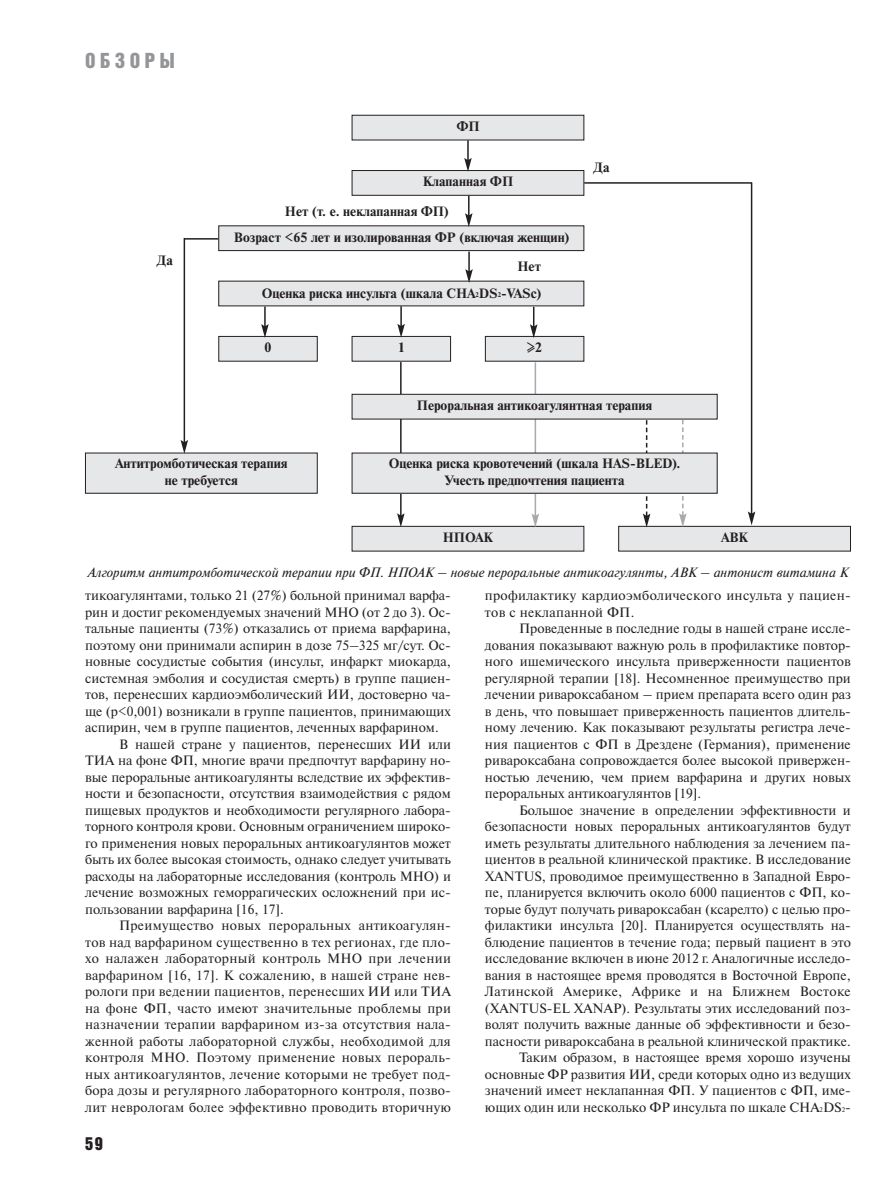
<style>
.page{position:relative;width:893px;height:1190px;background:#fff}
.page>*{position:absolute;margin:0;border:0;box-sizing:border-box;transform-origin:0 0}
.t1{font:21px "Bastion Kontrast";letter-spacing:.21em;color:#939598}
.t2{font:18px "Bastion Kontrast";color:#231f20}
.t3{font:13.5px/16.5px "Newton C";color:#231f20;text-align:justify}
.t4{font:13.5px/16.5px "Newton C";letter-spacing:.02em;color:#231f20}
.t5{font:700 13.5px/16.5px "Newton C";color:#231f20;text-align:center}
.t6{font:italic 13.5px "Newton C";color:#231f20}
.s1{font-size:6.75px}
</style>
<div class="page">
<div style="left:352px;top:115px;width:232px;height:25px;background:#e6e7e8"></div>
<div style="left:351px;top:115px;width:233px;height:25px;border:1px solid #231f20"></div>
<div style="left:352px;top:170px;width:232px;height:25px;background:#e6e7e8"></div>
<div style="left:351px;top:170px;width:233px;height:26px;border:1px solid #231f20"></div>
<div style="left:219px;top:226px;width:365px;height:24px;background:#e6e7e8"></div>
<div style="left:218px;top:225px;width:366px;height:26px;border:1px solid #231f20"></div>
<div style="left:219px;top:281px;width:365px;height:25px;background:#e6e7e8"></div>
<div style="left:219px;top:336px;width:98px;height:25px;background:#e6e7e8"></div>
<div style="left:218px;top:336px;width:99px;height:25px;border:1px solid #231f20"></div>
<div style="left:352px;top:336px;width:98px;height:25px;background:#e6e7e8"></div>
<div style="left:351px;top:336px;width:100px;height:25px;border:1px solid #231f20"></div>
<div style="left:485px;top:336px;width:99px;height:25px;background:#e6e7e8"></div>
<div style="left:485px;top:336px;width:99px;height:25px;border:1px solid #231f20"></div>
<div style="left:352px;top:526px;width:232px;height:25px;background:#e6e7e8"></div>
<div style="left:351px;top:526px;width:233px;height:25px;border:1px solid #231f20"></div>
<div style="left:618px;top:526px;width:232px;height:25px;background:#e6e7e8"></div>
<div style="left:618px;top:526px;width:232px;height:25px;border:1px solid #231f20"></div>
<div style="left:85px;top:453px;width:232px;height:40px;background:#e6e7e8"></div>
<svg style="left:464px;top:140px;width:7px;height:32px"></svg>
<hr style="left:584px;top:182px;width:167px;height:2px;background:#231f20">
<svg style="left:465px;top:196px;width:7px;height:31px"></svg>
<hr style="left:468px;top:252px;width:2px;height:20px;background:#231f20">
<svg style="left:465px;top:269px;width:8px;height:14px"></svg>
<hr style="left:400px;top:306px;width:2px;height:20px;background:#231f20">
<svg style="left:397px;top:324px;width:8px;height:14px"></svg>
<hr style="left:264px;top:306px;width:2px;height:21px;background:#231f20">
<svg style="left:261px;top:324px;width:8px;height:14px"></svg>
<svg style="left:530px;top:307px;width:7px;height:31px"></svg>
<hr style="left:400px;top:362px;width:1px;height:154px;background:#231f20">
<svg style="left:397px;top:513px;width:7px;height:14px"></svg>
<hr style="left:534px;top:362px;width:2px;height:154px;background:#a7a9ac">
<svg style="left:531px;top:513px;width:8px;height:14px"></svg>
<div style="left:352px;top:394px;width:365px;height:25px;background:#e6e7e8"></div>
<div style="left:351px;top:394px;width:366px;height:25px;border:1px solid #231f20"></div>
<hr style="left:750px;top:182px;width:2px;height:332px;background:#231f20">
<svg style="left:748px;top:511px;width:7px;height:14px"></svg>
<hr style="left:184px;top:238px;width:1px;height:204px;background:#231f20">
<svg style="left:181px;top:440px;width:7px;height:14px"></svg>
<hr style="left:184px;top:238px;width:34px;height:2px;background:#231f20">
<svg style="left:643px;top:420px;width:7px;height:107px"></svg>
<svg style="left:679px;top:420px;width:7px;height:107px"></svg>
<div style="left:352px;top:453px;width:365px;height:40px;background:#e6e7e8"></div>
<h1 class="t1" style="left:85px;top:53px;width:91px">ОБЗОРЫ</h1>
<p class="t5" style="left:157px;top:254px;width:18px">Да</p>
<p class="t5" style="left:456px;top:119px;width:25px">ФП</p>
<p class="t5" style="left:423px;top:175px;width:92px">Клапанная ФП</p>
<p class="t5" style="left:285px;top:204px;width:165px">Нет (т. е. неклапанная ФП)</p>
<p class="t5" style="left:234px;top:230px;width:336px">Возраст &lt;65 лет и изолированная ФР (включая женщин)</p>
<p class="t5" style="left:517px;top:260px;width:25px">Нет</p>
<p class="t5" style="left:262px;top:286px;width:281px">Оценка риска инсульта (шкала CHA<span class="s1">2</span>DS<span class="s1">2</span>-VASc)</p>
<p class="t5" style="left:264px;top:340px;width:8px">0</p>
<p class="t5" style="left:398px;top:340px;width:8px">1</p>
<p class="t5" style="left:527px;top:340px;width:16px">≥2</p>
<p class="t5" style="left:593px;top:161px;width:18px">Да</p>
<p class="t5" style="left:417px;top:398px;width:237px">Пероральная антикоагулянтная терапия</p>
<p class="t5" style="left:115px;top:456px;width:174px">Антитромботическая терапия не требуется</p>
<p class="t5" style="left:389px;top:456px;width:293px">Оценка риска кровотечений (шкала HAS-BLED).<br>Учесть предпочтения пациента</p>
<p class="t5" style="left:443px;top:530px;width:52px">НПОАК</p>
<p class="t5" style="left:721px;top:530px;width:29px">АВК</p>
<p class="t6" style="left:87px;top:567px;width:762px">Алгоритм антитромботической терапии при ФП. НПОАК – новые пероральные антикоагулянты, АВК – антонист витамина К</p>
<p class="t3" style="left:85px;top:588px;width:367px">тикоагулянтами, только 21 (27%) больной принимал варфа-</p>
<p class="t3" style="left:85px;top:605px;width:367px">рин и достиг рекомендуемых значений МНО (от 2 до 3). Ос-</p>
<p class="t3" style="left:85px;top:621px;width:367px">тальные пациенты (73%) отказались от приема варфарина,</p>
<p class="t3" style="left:85px;top:638px;width:367px">поэтому они принимали аспирин в дозе 75–325 мг/сут. Ос-</p>
<p class="t3" style="left:85px;top:654px;width:367px">новные сосудистые события (инсульт, инфаркт миокарда,</p>
<p class="t3" style="left:85px;top:671px;width:367px">системная эмболия и сосудистая смерть) в группе пациен-</p>
<p class="t3" style="left:85px;top:687px;width:367px">тов, перенесших кардиоэмболический ИИ, достоверно ча-</p>
<p class="t3" style="left:85px;top:704px;width:367px">ще (р&lt;0,001) возникали в группе пациентов, принимающих</p>
<p class="t3" style="left:85px;top:720px;width:355px">аспирин, чем в группе пациентов, леченных варфарином.</p>
<p class="t3" style="left:119px;top:737px;width:333px">В нашей стране у пациентов, перенесших ИИ или</p>
<p class="t3" style="left:85px;top:753px;width:367px">ТИА на фоне ФП, многие врачи предпочтут варфарину но-</p>
<p class="t3" style="left:85px;top:770px;width:367px">вые пероральные антикоагулянты вследствие их эффектив-</p>
<p class="t3" style="left:85px;top:786px;width:367px">ности и безопасности, отсутствия взаимодействия с рядом</p>
<p class="t3" style="left:85px;top:803px;width:367px">пищевых продуктов и необходимости регулярного лабора-</p>
<p class="t3" style="left:85px;top:819px;width:367px">торного контроля крови. Основным ограничением широко-</p>
<p class="t3" style="left:85px;top:836px;width:367px">го применения новых пероральных антикоагулянтов может</p>
<p class="t3" style="left:85px;top:852px;width:367px">быть их более высокая стоимость, однако следует учитывать</p>
<p class="t3" style="left:85px;top:869px;width:367px">расходы на лабораторные исследования (контроль МНО) и</p>
<p class="t3" style="left:85px;top:885px;width:367px">лечение возможных геморрагических осложнений при ис-</p>
<p class="t3" style="left:85px;top:902px;width:200px">пользовании варфарина [16, 17].</p>
<p class="t4" style="left:119px;top:918px;width:333px">Преимущество новых пероральных антикоагулян-</p>
<p class="t4" style="left:85px;top:935px;width:367px">тов над варфарином существенно в тех регионах, где пло-</p>
<p class="t4" style="left:85px;top:951px;width:367px">хо налажен лабораторный контроль МНО при лечении</p>
<p class="t4" style="left:85px;top:968px;width:367px">варфарином [16, 17]. К сожалению, в нашей стране нев-</p>
<p class="t4" style="left:85px;top:984px;width:367px">рологи при ведении пациентов, перенесших ИИ или ТИА</p>
<p class="t4" style="left:85px;top:1001px;width:367px">на фоне ФП, часто имеют значительные проблемы при</p>
<p class="t4" style="left:85px;top:1017px;width:367px">назначении терапии варфарином из-за отсутствия нала-</p>
<p class="t4" style="left:85px;top:1034px;width:367px">женной работы лабораторной службы, необходимой для</p>
<p class="t4" style="left:85px;top:1050px;width:367px">контроля МНО. Поэтому применение новых перораль-</p>
<p class="t4" style="left:85px;top:1067px;width:367px">ных антикоагулянтов, лечение которыми не требует под-</p>
<p class="t4" style="left:85px;top:1083px;width:367px">бора дозы и регулярного лабораторного контроля, позво-</p>
<p class="t4" style="left:85px;top:1100px;width:367px">лит неврологам более эффективно проводить вторичную</p>
<h2 class="t2" style="left:85px;top:1137px;width:19px">59</h2>
<p class="t4" style="left:485px;top:588px;width:367px">профилактику кардиоэмболического инсульта у пациен&shy;тов с неклапанной ФП.</p>
<p class="t3" style="left:485px;top:621px;width:367px;text-indent:34px">Проведенные в последние годы в нашей стране иссле&shy;дования показывают важную роль в профилактике повтор&shy;ного ишемического инсульта приверженности пациентов регулярной терапии [18]. Несомненное преимущество при лечении ривароксабаном – прием препарата всего один раз в день, что повышает приверженность пациентов длитель&shy;ному лечению. Как показывают результаты регистра лече&shy;ния пациентов с ФП в Дрездене (Германия), применение ривароксабана сопровождается более высокой привержен&shy;ностью лечению, чем прием варфарина и других новых пероральных антикоагулянтов [19].</p>
<p class="t3" style="left:485px;top:803px;width:367px;text-align:right">Большое значение в определении эффективности и безопасности новых пероральных антикоагулянтов будут иметь результаты длительного наблюдения за лечением па&shy;циентов в реальной клинической практике. В исследование XANTUS, проводимое преимущественно в Западной Евро&shy;пе, планируется включить около 6000 пациентов с ФП, ко&shy;торые будут получать ривароксабан (ксарелто) с целью про&shy;филактики инсульта [20]. Планируется осуществлять на&shy;блюдение пациентов в течение года; первый пациент в это исследование включен в июне 2012 г. Аналогичные исследо&shy;вания в настоящее время проводятся в Восточной Европе, Латинской Америке, Африке и на Ближнем Востоке (XANTUS-EL XANAP). Результаты этих исследований поз&shy;волят получить важные данные об эффективности и безо&shy;пасности ривароксабана в реальной клинической практике.<br>Таким образом, в настоящее время хорошо изучены основные ФР развития ИИ, среди которых одно из ведущих значений имеет неклапанная ФП. У пациентов с ФП, име&shy;ющих один или несколько ФР инсульта по шкале CHA<span class="s1">2</span>DS<span class="s1">2</span>-</p>
</div>
